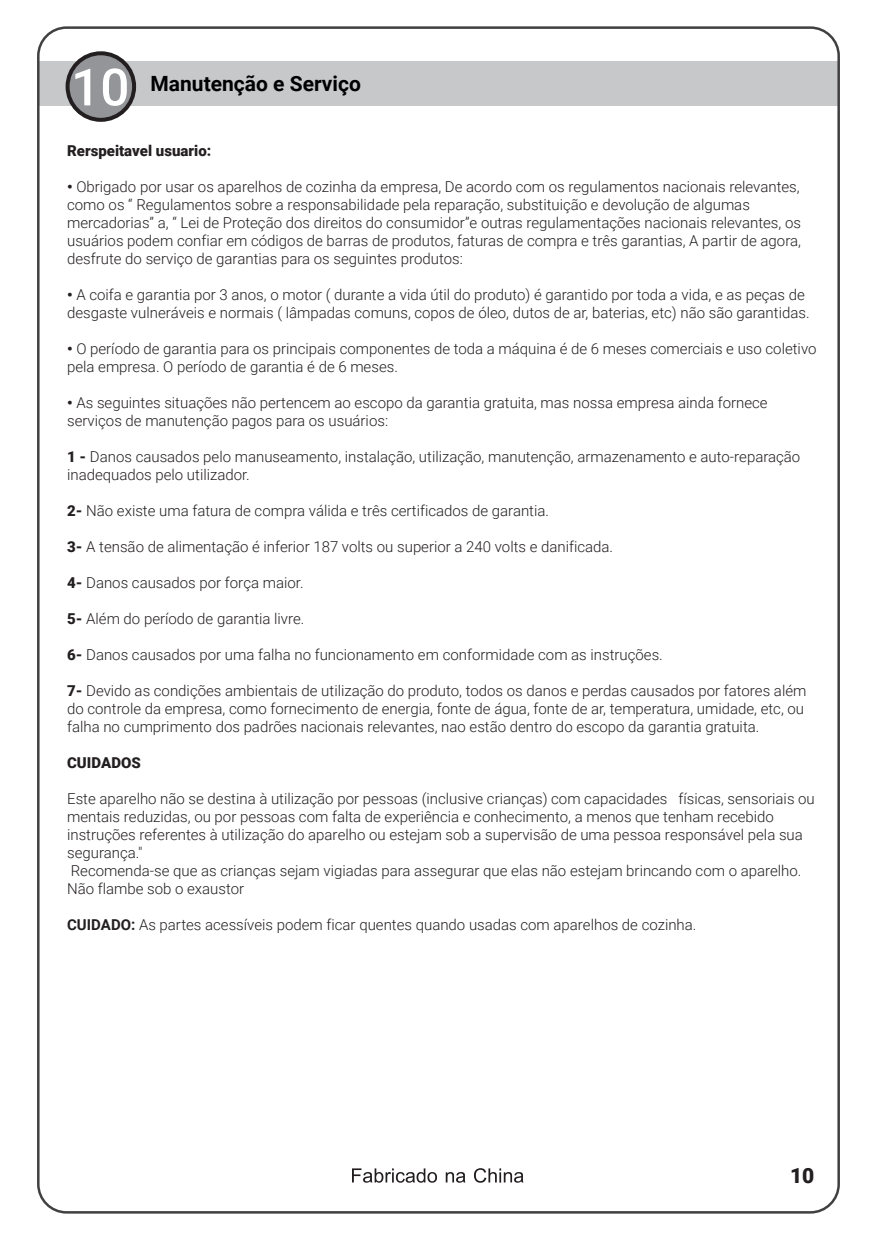
<style>
.page{position:relative;width:877px;height:1240px;background:#fff}
.page>*{position:absolute;margin:0;border:0;box-sizing:border-box;transform-origin:0 0}
.t1{font:500 51.35px "Roboto";color:#fff}
.t2{font:700 21px "Roboto";color:#000001}
.t3{font:900 21px "Roboto";color:#231f20}
.t4{font:300 15px/18px "Roboto";color:#231f20}
.t5{font:900 15px "Roboto";color:#231f20}
.s1{font-weight:900}
.s2{font-weight:700}
</style>
<div class="page">
<div style="left:39px;top:61px;width:799px;height:45px;background:#c7c8ca"></div>
<div style="left:67px;top:53px;width:67px;height:67px;background:#939598;border-radius:50%"></div>
<div style="left:66px;top:51px;width:70px;height:71px;border:4px solid #231f20;border-radius:50%"></div>
<svg style="left:352px;top:1168px;width:171px;height:15px"></svg>
<h1 class="t1" style="left:71px;top:58px;width:60px">10</h1>
<h2 class="t2" style="left:151px;top:75px;width:212px">Manutenção e Serviço</h2>
<p class="t5" style="left:67px;top:144px;width:146px">Rerspeitavel usuario:</p>
<p class="t4" style="left:67px;top:178px;width:735px"><span class="s1">ï</span> Obrigado por usar os aparelhos de cozinha da empresa, De acordo com os regulamentos nacionais relevantes, como os “ Regulamentos sobre a responsabilidade pela reparação, substituição e devolução de algumas mercadorias” a, “ Lei de Proteção dos direitos do consumidor”e outras regulamentações nacionais relevantes, os usuários podem confiar em códigos de barras de produtos, faturas de compra e três garantias, A partir de agora, desfrute do serviço de garantias para os seguintes produtos:</p>
<p class="t4" style="left:67px;top:286px;width:744px"><span class="s1">ï</span> A coifa e garantia por 3 anos, o motor ( durante a vida útil do produto) é garantido por toda a vida, e as peças de desgaste vulneráveis e normais ( lâmpadas comuns, copos de óleo, dutos de ar, baterias, etc) não são garantidas.</p>
<p class="t4" style="left:67px;top:340px;width:751px"><span class="s1">ï</span> O período de garantia para os principais componentes de toda a máquina é de 6 meses comerciais e uso coletivo pela empresa. O período de garantia é de 6 meses.</p>
<p class="t4" style="left:67px;top:394px;width:702px"><span class="s1">ï</span> As seguintes situações não pertencem ao escopo da garantia gratuita, mas nossa empresa ainda fornece serviços de manutenção pagos para os usuários:</p>
<p class="t4" style="left:67px;top:448px;width:735px"><span class="s1">1 -</span> Danos causados pelo manuseamento, instalação, utilização, manutenção, armazenamento e auto-reparação inadequados pelo utilizador.</p>
<p class="t4" style="left:67px;top:502px;width:483px"><span class="s1">2-</span> Não existe uma fatura de compra válida e três certificados de garantia.</p>
<p class="t4" style="left:67px;top:538px;width:548px"><span class="s1">3-</span> A tensão de alimentação é inferior 187 volts ou superior a 240 volts e danificada.</p>
<p class="t4" style="left:67px;top:574px;width:238px"><span class="s1">4-</span> Danos causados por força maior.</p>
<p class="t4" style="left:67px;top:610px;width:239px"><span class="s1">5-</span> Além do período de garantia livre.</p>
<p class="t4" style="left:67px;top:646px;width:597px"><span class="s1">6-</span> Danos causados por uma falha no funcionamento em conformidade com as instruções.</p>
<p class="t4" style="left:67px;top:682px;width:741px"><span class="s1">7-</span> Devido as condições ambientais de utilização do produto, todos os danos e perdas causados por fatores além do controle da empresa, como fornecimento de energia, fonte de água, fonte de ar, temperatura, umidade, etc, ou falha no cumprimento dos padrões nacionais relevantes, nao estão dentro do escopo da garantia gratuita.</p>
<p class="t5" style="left:67px;top:756px;width:75px">CUIDADOS</p>
<p class="t4" style="left:67px;top:790px;width:749px">Este aparelho não se destina à utilização por pessoas (inclusive crianças) com capacidades físicas, sensoriais ou mentais reduzidas, ou por pessoas com falta de experiência e conhecimento, a menos que tenham recebido instruções referentes à utilização do aparelho ou estejam sob a supervisão de uma pessoa responsável pela sua segurança."<br>Recomenda-se que as crianças sejam vigiadas para assegurar que elas não estejam brincando com o aparelho.<br>Não flambe sob o exaustor</p>
<p class="t4" style="left:67px;top:916px;width:631px"><span class="s2">CUIDADO:</span> As partes acessíveis podem ficar quentes quando usadas com aparelhos de cozinha.</p>
<h2 class="t3" style="left:790px;top:1167px;width:26px">10</h2>
</div>
